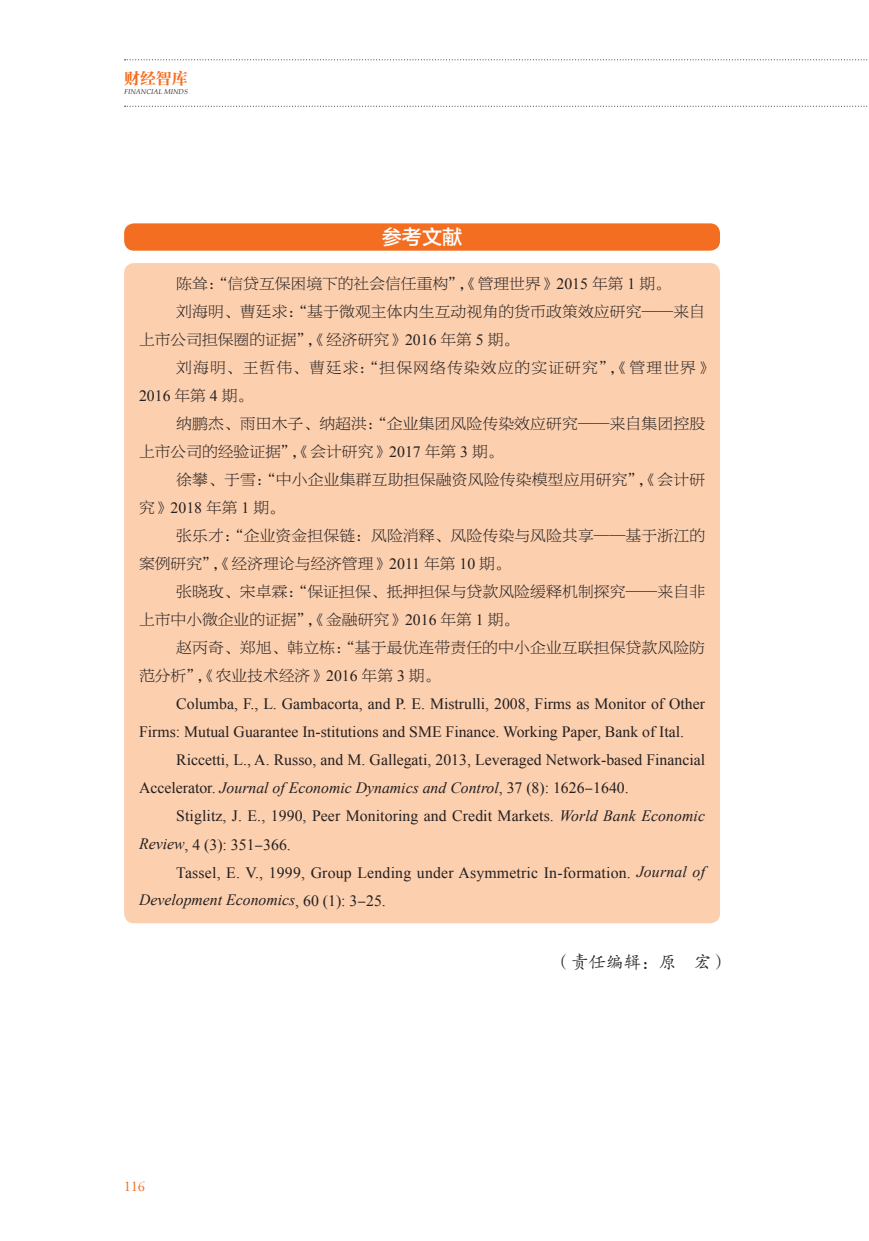
<style>
.page{position:relative;width:869px;height:1241px;background:#fff}
.page>*{position:absolute;margin:0;border:0;box-sizing:border-box;transform-origin:0 0}
.t1{font:20.12px "FZLTZHK GBK1 0";color:#fff}
.t2{font:17.5px "FZKTJW GB1 0";color:#231f20}
.t3{font:16.28px "FZCYSK GBK1 0";color:#f36e21}
.t4{font:15.75px/28px "Times New Roman";color:#231f20}
.t5{font:15.75px/28px "FZBYSK GBK1 0";letter-spacing:.01em;color:#231f20}
.t6{font:15.75px "FZBYSK GBK1 0";letter-spacing:.07em;color:#231f20}
.t7{font:14px "Cochin";color:#f36e21}
.t8{font:italic 7px "Book Antiqua";color:#231f20}
.s1{font-family:"Times New Roman"}
.s2{font-family:"FZBYSK GBK1 0"}
.s3{font-style:italic}
.s4{font-family:"FZSSK GBK1 0"}
</style>
<div class="page">
<svg style="left:124px;top:59px;width:744px;height:1px"></svg>
<svg style="left:124px;top:106px;width:744px;height:1px"></svg>
<div style="left:124px;top:263px;width:595px;height:660px;background:#fccfae;border-radius:10px"></div>
<div style="left:124px;top:223px;width:595px;height:28px;background:#f36e21;border-radius:10px"></div>
<p class="t3" style="left:124px;top:69px;width:65px">财经智库</p>
<p class="t8" style="left:124px;top:87px;width:65px">FINANCIAL MINDS</p>
<p class="t1" style="left:381px;top:226px;width:82px">参考文献</p>
<p class="t5" style="left:176px;top:270px;width:496px">陈耸：“信贷互保困境下的社会信任重构”，《管理世界》<span class="s1">2015</span> 年第 <span class="s1">1</span> 期。</p>
<p class="t5" style="left:176px;top:298px;width:530px">刘海明、曹廷求：“基于微观主体内生互动视角的货币政策效应研究——来自</p>
<p class="t5" style="left:139px;top:326px;width:381px">上市公司担保圈的证据”，《经济研究》<span class="s1">2016</span> 年第 <span class="s1">5</span> 期。</p>
<p class="t6" style="left:176px;top:359px;width:538px">刘海明、王哲伟、曹廷求：“担保网络传染效应的实证研究”，《管理世界》</p>
<p class="t4" style="left:139px;top:381px;width:116px">2016 <span class="s2">年第</span> 4 <span class="s2">期。</span></p>
<p class="t5" style="left:139px;top:410px;width:567px;text-indent:37px">纳鹏杰、雨田木子、纳超洪：“企业集团风险传染效应研究——来自集团控股上市公司的经验证据”，《会计研究》<span class="s1">2017</span> 年第 <span class="s1">3</span> 期。</p>
<p class="t5" style="left:139px;top:466px;width:567px;text-indent:37px">徐攀、于雪：“中小企业集群互助担保融资风险传染模型应用研究”，《会计研究》<span class="s1">2018</span> 年第 <span class="s1">1</span> 期。</p>
<p class="t5" style="left:139px;top:522px;width:567px;text-indent:37px">张乐才：“企业资金担保链：风险消释、风险传染与风险共享——基于浙江的案例研究”，《经济理论与经济管理》<span class="s1">2011</span> 年第 <span class="s1">10</span> 期。</p>
<p class="t5" style="left:139px;top:578px;width:567px;text-indent:37px">张晓玫、宋卓霖：“保证担保、抵押担保与贷款风险缓释机制探究——来自非上市中小微企业的证据”，《金融研究》<span class="s1">2016</span> 年第 <span class="s1">1</span> 期。</p>
<p class="t5" style="left:139px;top:634px;width:567px;text-indent:37px">赵丙奇、郑旭、韩立栋：“基于最优连带责任的中小企业互联担保贷款风险防范分析”，《农业技术经济》<span class="s1">2016</span> 年第 <span class="s1">3</span> 期。</p>
<p class="t4" style="left:139px;top:689px;width:567px;text-indent:37px">Columba, F., L. Gambacorta, and P. E. Mistrulli, 2008, Firms as Monitor of Other<br>Firms: Mutual Guarantee In-stitutions and SME Finance. Working Paper, Bank of Ital.</p>
<p class="t4" style="left:139px;top:746px;width:567px;text-indent:37px">Riccetti, L., A. Russo, and M. Gallegati, 2013, Leveraged Network-based Financial<br>Accelerator. <span class="s3">Journal of Economic Dynamics and Control</span>, 37 (8): 1626<span class="s4">-</span>1640.</p>
<p class="t4" style="left:139px;top:801px;width:567px;text-indent:37px">Stiglitz, J. E., 1990, Peer Monitoring and Credit Markets. <span class="s3">World Bank Economic<br>Review</span>, 4 (3): 351<span class="s4">-</span>366.</p>
<p class="t4" style="left:139px;top:858px;width:567px;text-indent:37px">Tassel, E. V., 1999, Group Lending under Asymmetric In-formation. <span class="s3">Journal of<br>Development Economics</span>, 60 (1): 3<span class="s4">-</span>25.</p>
<p class="t7" style="left:124px;top:1178px;width:22px">116</p>
<p class="t2" style="left:553px;top:952px;width:176px">（责任编辑：原 宏）</p>
</div>
